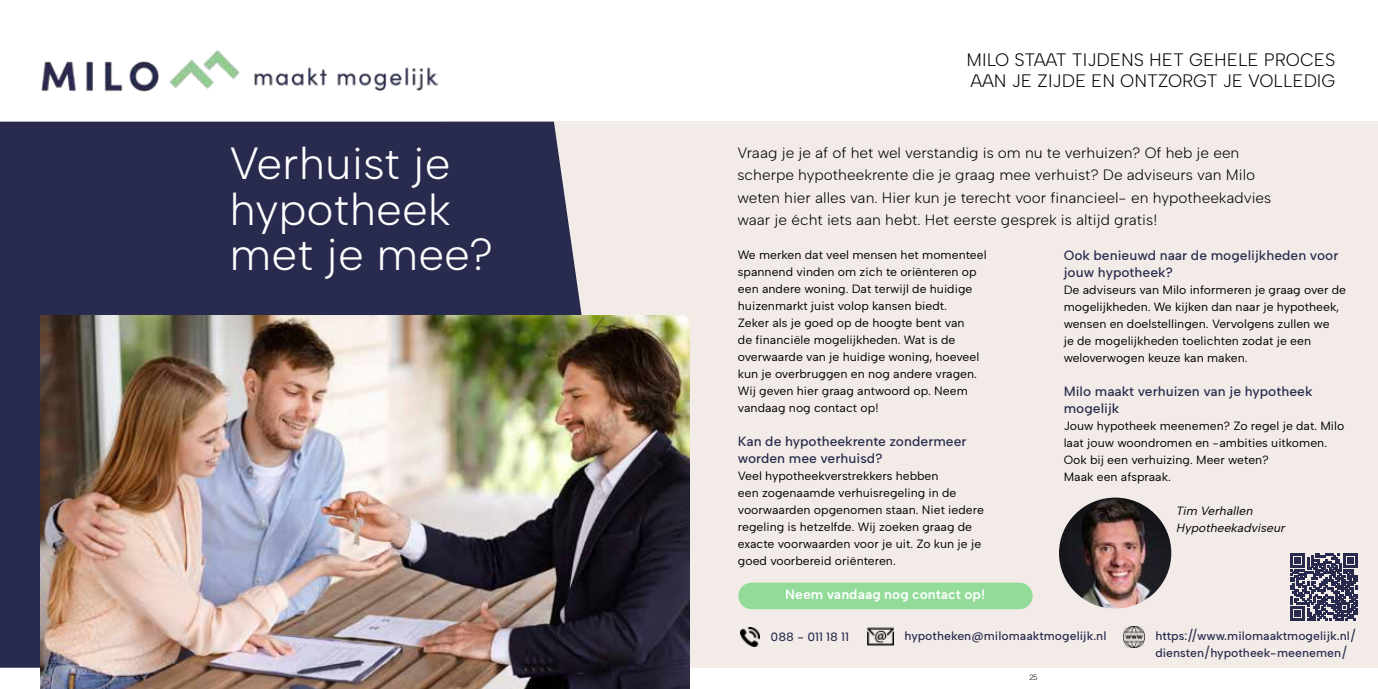
<style>
.page{position:relative;width:1378px;height:689px;background:#fff}
.page>*{position:absolute;margin:0;border:0;box-sizing:border-box;transform-origin:0 0}
.t1{font:300 45px/45px "Albert Sans";color:#fff}
.t2{font:300 18px/21px "Albert Sans";color:#000}
.t3{font:300 15px/22.5px "Albert Sans";color:#000}
.t4{font:500 13.5px/17px "Albert Sans";color:#282b4e}
.t5{font:600 13.5px "Albert Sans";color:#fff}
.t6{font:12px/17px "Albert Sans";color:#000}
.t7{font:500 12px/17px "Albert Sans";color:#282b4e}
.t8{font:italic 12px/17px "Albert Sans";color:#000}
.t9{font:300 7.5px "Trade Gothic LT Std";color:#000}
</style>
<div class="page">
<div style="left:444px;top:122px;width:245px;height:546px;background:#f2ebe7"></div>
<svg style="left:0;top:122px;width:631px;height:546px;background:#3a3c5b"></svg>
<img style="left:41px;top:50px;width:397px;height:42px">
<img style="left:40px;top:316px;width:650px;height:373px">
<div style="left:689px;top:122px;width:689px;height:546px;background:#f2ebe7"></div>
<div style="left:738px;top:583px;width:294px;height:26px;background:#92db98;border-radius:13px"></div>
<img style="left:740px;top:627px;width:20px;height:20px">
<img style="left:867px;top:627px;width:26px;height:19px">
<img style="left:1123px;top:626px;width:22px;height:21px">
<img style="left:1059px;top:497px;width:112px;height:111px">
<svg style="left:1290px;top:553px;width:67px;height:67px"></svg>
<h1 class="t1" style="left:230px;top:141px;width:265px">Verhuist je hypotheek met je mee?</h1>
<h2 class="t2" style="left:966px;top:49px;width:370px">MILO STAAT TIJDENS HET GEHELE PROCES<br>AAN JE ZIJDE EN ONTZORGT JE VOLLEDIG</h2>
<p class="t3" style="left:737px;top:141px;width:535px">Vraag je je af of het wel verstandig is om nu te verhuizen? Of heb je een scherpe hypotheekrente die je graag mee verhuist? De adviseurs van Milo weten hier alles van. Hier kun je terecht voor financieel- en hypotheekadvies waar je écht iets aan hebt. Het eerste gesprek is altijd gratis!</p>
<p class="t4" style="left:1063px;top:246px;width:276px">Ook benieuwd naar de mogelijkheden voor jouw hypotheek?</p>
<p class="t6" style="left:1063px;top:281px;width:284px">De adviseurs van Milo informeren je graag over de mogelijkheden. We kijken dan naar je hypotheek, wensen en doelstellingen. Vervolgens zullen we<br>je de mogelijkheden toelichten zodat je een weloverwogen keuze kan maken.</p>
<p class="t4" style="left:1063px;top:382px;width:250px">Milo maakt verhuizen van je hypotheek mogelijk</p>
<p class="t6" style="left:1063px;top:417px;width:282px">Jouw hypotheek meenemen? Zo regel je dat. Milo laat jouw woondromen en -ambities uitkomen.<br>Ook bij een verhuizing. Meer weten?<br>Maak een afspraak.</p>
<p class="t8" style="left:1176px;top:502px;width:111px">Tim Verhallen<br>Hypotheekadviseur</p>
<p class="t6" style="left:738px;top:246px;width:250px">We merken dat veel mensen het momenteel spannend vinden om zich te oriënteren op een andere woning. Dat terwijl de huidige huizenmarkt juist volop kansen biedt.<br>Zeker als je goed op de hoogte bent van<br>de financiële mogelijkheden. Wat is de overwaarde van je huidige woning, hoeveel kun je overbruggen en nog andere vragen.<br>Wij geven hier graag antwoord op. Neem vandaag nog contact op!</p>
<p class="t4" style="left:738px;top:433px;width:230px">Kan de hypotheekrente zondermeer worden mee verhuisd?</p>
<p class="t6" style="left:738px;top:467px;width:247px">Veel hypotheekverstrekkers hebben<br>een zogenaamde verhuisregeling in de voorwaarden opgenomen staan. Niet iedere regeling is hetzelfde. Wij zoeken graag de exacte voorwaarden voor je uit. Zo kun je je goed voorbereid oriënteren.</p>
<p class="t5" style="left:785px;top:586px;width:202px">Neem vandaag nog contact op!</p>
<p class="t7" style="left:770px;top:628px;width:80px">088 - 011 18 11</p>
<p class="t7" style="left:904px;top:627px;width:204px">hypotheken@milomaaktmogelijk.nl</p>
<p class="t9" style="left:1029px;top:672px;width:9px">25</p>
<p class="t7" style="left:1155px;top:627px;width:202px">https://www.milomaaktmogelijk.nl/ diensten/hypotheek-meenemen/</p>
</div>
